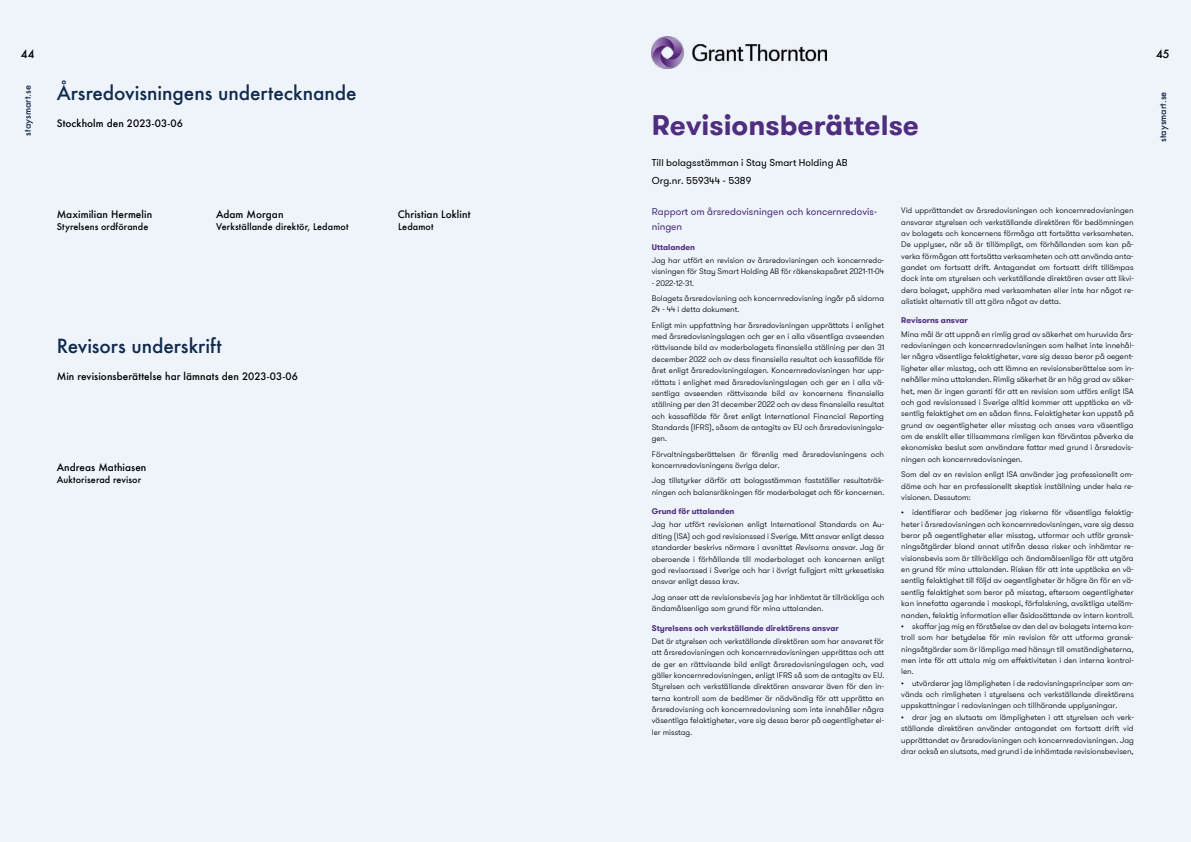
<style>
.page{position:relative;width:1191px;height:842px;background:#eff4fb}
.page>*{position:absolute;margin:0;border:0;box-sizing:border-box;transform-origin:0 0}
.t1{font:700 28px "GT Walsheim Pro";color:#4f2d7f}
.t2{font:500 19px "Futura";letter-spacing:-.005em;color:#112b4d}
.t3{font:500 11px "Futura";color:#000}
.t4{font:500 10px "Futura";letter-spacing:.01em;color:#000}
.t5{font:10px/18.2px "GT Walsheim Pro";color:#000}
.t6{font:10px/14.4px "GT Walsheim Pro";color:#4a2d7f}
.t7{font:500 9px "Futura";letter-spacing:.015em;color:#000}
.t8{font:500 9px "Futura";color:#152949}
.t9{font:300 8px/11.4px "GT Walsheim Pro";color:#000;text-align:justify}
.t10{font:700 8px "GT Walsheim Pro";color:#4f2d7f}
</style>
<div class="page">
<img style="left:651px;top:36px;width:175px;height:32px">
<svg style="left:697px;top:266px;width:2px;height:11px"></svg>
<h3 class="t3" style="left:21px;top:46px;width:15px">44</h3>
<p class="t8" style="left:21px;top:136px;width:52px;rotate:-90deg">staysmart.se</p>
<h2 class="t2" style="left:57px;top:80px;width:301px">Årsredovisningens undertecknande</h2>
<p class="t4" style="left:57px;top:116px;width:128px">Stockholm den 2023-03-06</p>
<p class="t4" style="left:57px;top:207px;width:97px">Maximilian Hermelin</p>
<p class="t4" style="left:216px;top:207px;width:69px">Adam Morgan</p>
<p class="t4" style="left:398px;top:207px;width:74px">Christian Loklint</p>
<p class="t7" style="left:57px;top:220px;width:93px">Styrelsens ordförande</p>
<p class="t7" style="left:216px;top:220px;width:134px">Verkställande direktör, Ledamot</p>
<p class="t7" style="left:398px;top:220px;width:37px">Ledamot</p>
<h2 class="t2" style="left:57px;top:333px;width:166px">Revisors underskrift</h2>
<p class="t4" style="left:57px;top:369px;width:243px">Min revisionsberättelse har lämnats den 2023-03-06</p>
<p class="t4" style="left:57px;top:460px;width:91px">Andreas Mathiasen</p>
<p class="t7" style="left:57px;top:473px;width:86px">Auktoriserad revisor</p>
<h1 class="t1" style="left:652px;top:107px;width:269px">Revisionsberättelse</h1>
<p class="t5" style="left:652px;top:153px;width:197px">Till bolagsstämman i Stay Smart Holding AB<br>Org.nr. 559344 - 5389</p>
<p class="t6" style="left:652px;top:205px;width:227px">Rapport om årsredovisningen och koncernredovis&shy;ningen</p>
<p class="t10" style="left:652px;top:242px;width:45px">Uttalanden</p>
<p class="t9" style="left:652px;top:255px;width:234px">Jag har utfört en revision av årsredovisningen och koncernredo&shy;visningen för Stay Smart Holding AB för räkenskapsåret 2021-11-04</p>
<p class="t9" style="left:652px;top:275px;width:234px;line-height:15.4px">- 2022-12-31.<br>Bolagets årsredovisning och koncernredovisning ingår på sidorna</p>
<p class="t9" style="left:652px;top:302px;width:234px;line-height:15.4px">24 - 44 i detta dokument.<br>Enligt min uppfattning har årsredovisningen upprättats i enlighet</p>
<p class="t9" style="left:652px;top:331px;width:234px">med årsredovisningslagen och ger en i alla väsentliga avseenden rättvisande bild av moderbolagets finansiella ställning per den 31 december 2022 och av dess finansiella resultat och kassaflöde för året enligt årsredovisningslagen. Koncernredovisningen har upp&shy;rättats i enlighet med årsredovisningslagen och ger en i alla vä&shy;sentliga avseenden rättvisande bild av koncernens finansiella ställning per den 31 december 2022 och av dess finansiella resultat och kassaflöde för året enligt International Financial Reporting Standards (IFRS), såsom de antagits av EU och årsredovisningsla&shy;gen.</p>
<p class="t9" style="left:652px;top:448px;width:234px">Förvaltningsberättelsen är förenlig med årsredovisningens och koncernredovisningens övriga delar.</p>
<p class="t9" style="left:652px;top:475px;width:234px">Jag tillstyrker därför att bolagsstämman fastställer resultaträk&shy;ningen och balansräkningen för moderbolaget och för koncernen.</p>
<p class="t10" style="left:652px;top:506px;width:84px">Grund för uttalanden</p>
<p class="t9" style="left:652px;top:519px;width:234px">Jag har utfört revisionen enligt International Standards on Au&shy;diting (ISA) och god revisionssed i Sverige. Mitt ansvar enligt dessa standarder beskrivs närmare i avsnittet Revisorns ansvar. Jag är oberoende i förhållande till moderbolaget och koncernen enligt god revisorssed i Sverige och har i övrigt fullgjort mitt yrkesetiska ansvar enligt dessa krav.</p>
<p class="t9" style="left:652px;top:591px;width:234px">Jag anser att de revisionsbevis jag har inhämtat är tillräckliga och ändamålsenliga som grund för mina uttalanden.</p>
<p class="t10" style="left:652px;top:622px;width:189px">Styrelsens och verkställande direktörens ansvar</p>
<p class="t9" style="left:652px;top:635px;width:234px">Det är styrelsen och verkställande direktören som har ansvaret för att årsredovisningen och koncernredovisningen upprättas och att de ger en rättvisande bild enligt årsredovisningslagen och, vad gäller koncernredovisningen, enligt IFRS så som de antagits av EU.<br>Styrelsen och verkställande direktören ansvarar även för den in&shy;terna kontroll som de bedömer är nödvändig för att upprätta en årsredovisning och koncernredovisning som inte innehåller några väsentliga felaktigheter, vare sig dessa beror på oegentligheter el&shy;ler misstag.</p>
<p class="t9" style="left:901px;top:205px;width:234px">Vid upprättandet av årsredovisningen och koncernredovisningen ansvarar styrelsen och verkställande direktören för bedömningen av bolagets och koncernens förmåga att fortsätta verksamheten.<br>De upplyser, när så är tillämpligt, om förhållanden som kan på&shy;verka förmågan att fortsätta verksamheten och att använda anta&shy;gandet om fortsatt drift. Antagandet om fortsatt drift tillämpas dock inte om styrelsen och verkställande direktören avser att likvi&shy;dera bolaget, upphöra med verksamheten eller inte har något re&shy;alistiskt alternativ till att göra något av detta.</p>
<p class="t10" style="left:901px;top:315px;width:68px">Revisorns ansvar</p>
<p class="t9" style="left:901px;top:328px;width:234px">Mina mål är att uppnå en rimlig grad av säkerhet om huruvida års&shy;redovisningen och koncernredovisningen som helhet inte innehål&shy;ler några väsentliga felaktigheter, vare sig dessa beror på oegent&shy;ligheter eller misstag, och att lämna en revisionsberättelse som in&shy;nehåller mina uttalanden. Rimlig säkerhet är en hög grad av säker&shy;het, men är ingen garanti för att en revision som utförs enligt ISA och god revisionssed i Sverige alltid kommer att upptäcka en vä&shy;sentlig felaktighet om en sådan finns. Felaktigheter kan uppstå på grund av oegentligheter eller misstag och anses vara väsentliga om de enskilt eller tillsammans rimligen kan förväntas påverka de ekonomiska beslut som användare fattar med grund i årsredovis&shy;ningen och koncernredovisningen.</p>
<p class="t9" style="left:901px;top:469px;width:234px">Som del av en revision enligt ISA använder jag professionellt om&shy;döme och har en professionellt skeptisk inställning under hela re&shy;visionen. Dessutom:</p>
<p class="t9" style="left:901px;top:507px;width:234px">• identifierar och bedömer jag riskerna för väsentliga felaktig&shy;heter i årsredovisningen och koncernredovisningen, vare sig dessa beror på oegentligheter eller misstag, utformar och utför gransk&shy;ningsåtgärder bland annat utifrån dessa risker och inhämtar re&shy;visionsbevis som är tillräckliga och ändamålsenliga för att utgöra en grund för mina uttalanden. Risken för att inte upptäcka en vä&shy;sentlig felaktighet till följd av oegentligheter är högre än för en vä&shy;sentlig felaktighet som beror på misstag, eftersom oegentligheter kan innefatta agerande i maskopi, förfalskning, avsiktliga uteläm&shy;nanden, felaktig information eller åsidosättande av intern kontroll.</p>
<p class="t9" style="left:901px;top:620px;width:234px">• skaffar jag mig en förståelse av den del av bolagets interna kon&shy;troll som har betydelse för min revision för att utforma gransk&shy;ningsåtgärder som är lämpliga med hänsyn till omständigheterna, men inte för att uttala mig om effektiviteten i den interna kontrol&shy;len.</p>
<p class="t9" style="left:901px;top:677px;width:234px">• utvärderar jag lämpligheten i de redovisningsprinciper som an&shy;vänds och rimligheten i styrelsens och verkställande direktörens uppskattningar i redovisningen och tillhörande upplysningar.</p>
<p class="t9" style="left:901px;top:711px;width:234px">• drar jag en slutsats om lämpligheten i att styrelsen och verk&shy;ställande direktören använder antagandet om fortsatt drift vid upprättandet av årsredovisningen och koncernredovisningen. Jag drar också en slutsats, med grund i de inhämtade revisionsbevisen,</p>
<h3 class="t3" style="left:1156px;top:46px;width:15px">45</h3>
<p class="t8" style="left:1156px;top:142px;width:52px;rotate:-90deg">staysmart.se</p>
</div>
